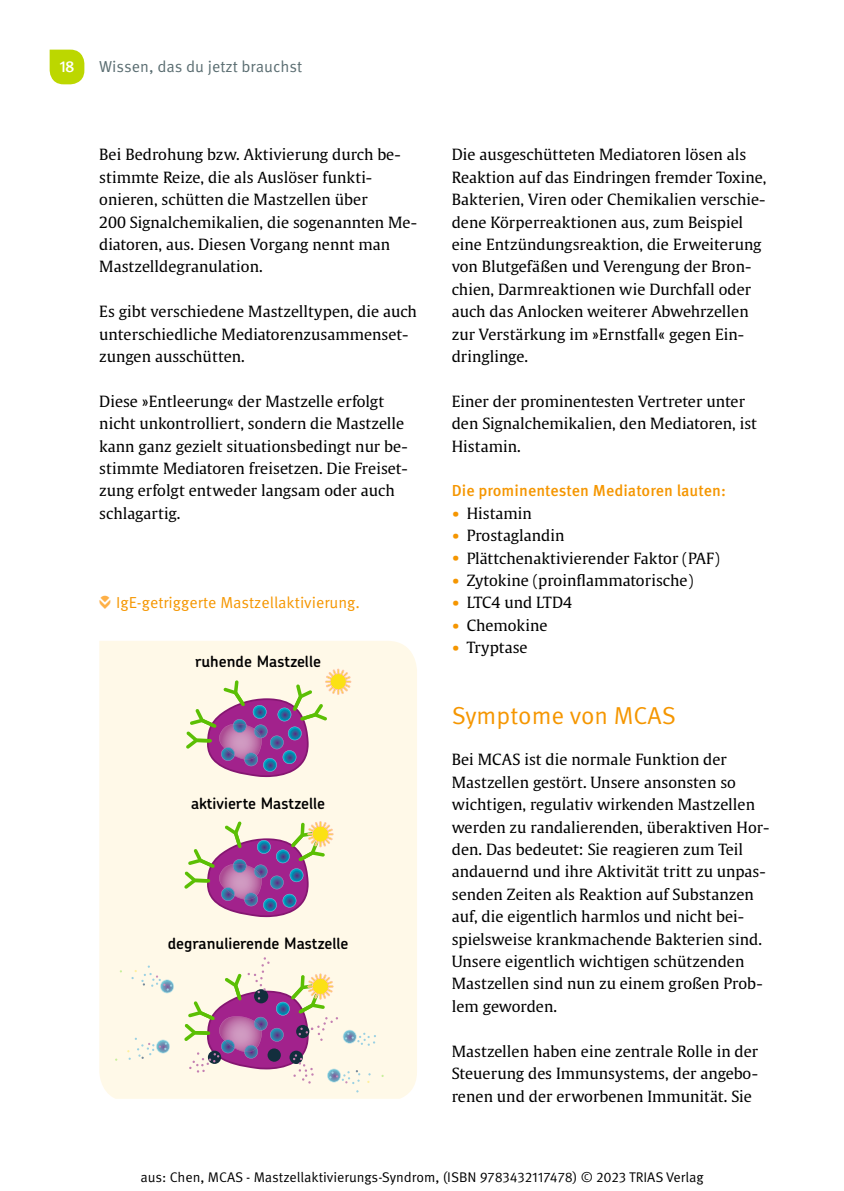
<style>
.page{position:relative;width:844px;height:1191px;background:#fff}
.page>*{position:absolute;margin:0;border:0;box-sizing:border-box;transform-origin:0 0}
.t1{font:24.5px "Meta Pro Norm";color:#f59600}
.t2{font:15.92px "Meta Pro Norm";letter-spacing:.005em;color:#f59600}
.t3{font:500 15.92px "Meta Pro";letter-spacing:.005em;color:#f59600}
.t4{font:15.92px "Meta Pro Norm";color:#5a6d71}
.t5{font:500 15.92px "Meta Pro";color:#fff}
.t6{font:600 15.75px "Chevin Pro";color:#000}
.t7{font:15.4px/22.4px "Thieme Gulliver 2011";letter-spacing:.005em;color:#000}
.t8{font:14px "Meta Pro Norm";color:#000}
.s1{font-family:"MVS Buttons 2012";font-size:14.53px;color:#feb047}
.s2{font-weight:700;font-size:17.5px;color:#f59600}
</style>
<div class="page">
<div style="left:99px;top:641px;width:318px;height:457px;background:#fff9e8"></div>
<svg style="left:186px;top:668px;width:165px;height:109px;background:#cfb5bf"></svg>
<svg style="left:127px;top:1037px;width:43px;height:23px"></svg>
<svg style="left:131px;top:965px;width:43px;height:28px"></svg>
<svg style="left:184px;top:821px;width:149px;height:96px;background:#c3a3b4"></svg>
<svg style="left:184px;top:957px;width:199px;height:127px;background:#dac3c7"></svg>
<svg style="left:50px;top:50px;width:34px;height:34px"></svg>
<p class="t5" style="left:59px;top:55px;width:17px">18</p>
<p class="t4" style="left:99px;top:55px;width:204px">Wissen, das du jetzt brauchst</p>
<p class="t7" style="left:99px;top:143px;width:319px">Bei Bedrohung bzw. Aktivierung durch be&shy;stimmte Reize, die als Auslöser funkti&shy;onieren, schütten die Mastzellen über<br>200 Signalchemikalien, die sogenannten Me&shy;diatoren, aus. Diesen Vorgang nennt man Mastzelldegranulation.</p>
<p class="t7" style="left:99px;top:299px;width:319px">Es gibt verschiedene Mastzelltypen, die auch unterschiedliche Mediatorenzusammenset&shy;zungen ausschütten.</p>
<p class="t7" style="left:99px;top:389px;width:310px">Diese »Entleerung« der Mastzelle erfolgt nicht unkontrolliert, sondern die Mastzelle kann ganz gezielt situationsbedingt nur be&shy;stimmte Mediatoren freisetzen. Die Freiset&shy;zung erfolgt entweder langsam oder auch schlagartig.</p>
<p class="t2" style="left:99px;top:591px;width:262px"><span class="s1">Ö</span> IgE-getriggerte Mastzellaktivierung.</p>
<p class="t6" style="left:195px;top:651px;width:127px">ruhende Mastzelle</p>
<p class="t6" style="left:191px;top:793px;width:135px">aktivierte Mastzelle</p>
<p class="t6" style="left:168px;top:933px;width:182px">degranulierende Mastzelle</p>
<p class="t7" style="left:451px;top:143px;width:316px">Die ausgeschütteten Mediatoren lösen als Reaktion auf das Eindringen fremder Toxine, Bakterien, Viren oder Chemikalien verschie&shy;dene Körperreaktionen aus, zum Beispiel eine Entzündungsreaktion, die Erweiterung von Blutgefäßen und Verengung der Bron&shy;chien, Darmreaktionen wie Durchfall oder auch das Anlocken weiterer Abwehrzellen zur Verstärkung im »Ernstfall« gegen Ein&shy;dringlinge.</p>
<p class="t7" style="left:451px;top:389px;width:306px">Einer der prominentesten Vertreter unter den Signalchemikalien, den Mediatoren, ist<br>Histamin.</p>
<p class="t3" style="left:451px;top:478px;width:275px">Die prominentesten Mediatoren lauten:</p>
<p class="t7" style="left:451px;top:501px;width:82px"><span class="s2">•</span> Histamin</p>
<p class="t7" style="left:451px;top:523px;width:114px"><span class="s2">•</span> Prostaglandin</p>
<p class="t7" style="left:451px;top:546px;width:269px"><span class="s2">•</span> Plättchenaktivierender Faktor (PAF)</p>
<p class="t7" style="left:451px;top:568px;width:243px"><span class="s2">•</span> Zytokine (proinflammatorische)</p>
<p class="t7" style="left:451px;top:591px;width:122px"><span class="s2">•</span> LTC4 und LTD4</p>
<p class="t7" style="left:451px;top:613px;width:97px"><span class="s2">•</span> Chemokine</p>
<p class="t7" style="left:451px;top:635px;width:77px"><span class="s2">•</span> Tryptase</p>
<h1 class="t1" style="left:451px;top:697px;width:226px">Symptome von MCAS</h1>
<p class="t7" style="left:451px;top:747px;width:319px">Bei MCAS ist die normale Funktion der Mastzellen gestört. Unsere ansonsten so wichtigen, regulativ wirkenden Mastzellen werden zu randalierenden, überaktiven Hor&shy;den. Das bedeutet: Sie reagieren zum Teil andauernd und ihre Aktivität tritt zu unpas&shy;senden Zeiten als Reaktion auf Substanzen auf, die eigentlich harmlos und nicht bei&shy;spielsweise krankmachende Bakterien sind.<br>Unsere eigentlich wichtigen schützenden Mastzellen sind nun zu einem großen Prob&shy;lem geworden.</p>
<p class="t7" style="left:451px;top:1039px;width:308px;text-align:justify">Mastzellen haben eine zentrale Rolle in der Steuerung des Immunsystems, der angebo&shy;renen und der erworbenen Immunität. Sie</p>
<p class="t8" style="left:140px;top:1166px;width:564px">aus: Chen, MCAS - Mastzellaktivierungs-Syndrom, (ISBN 9783432117478) © 2023 TRIAS Verlag</p>
</div>
